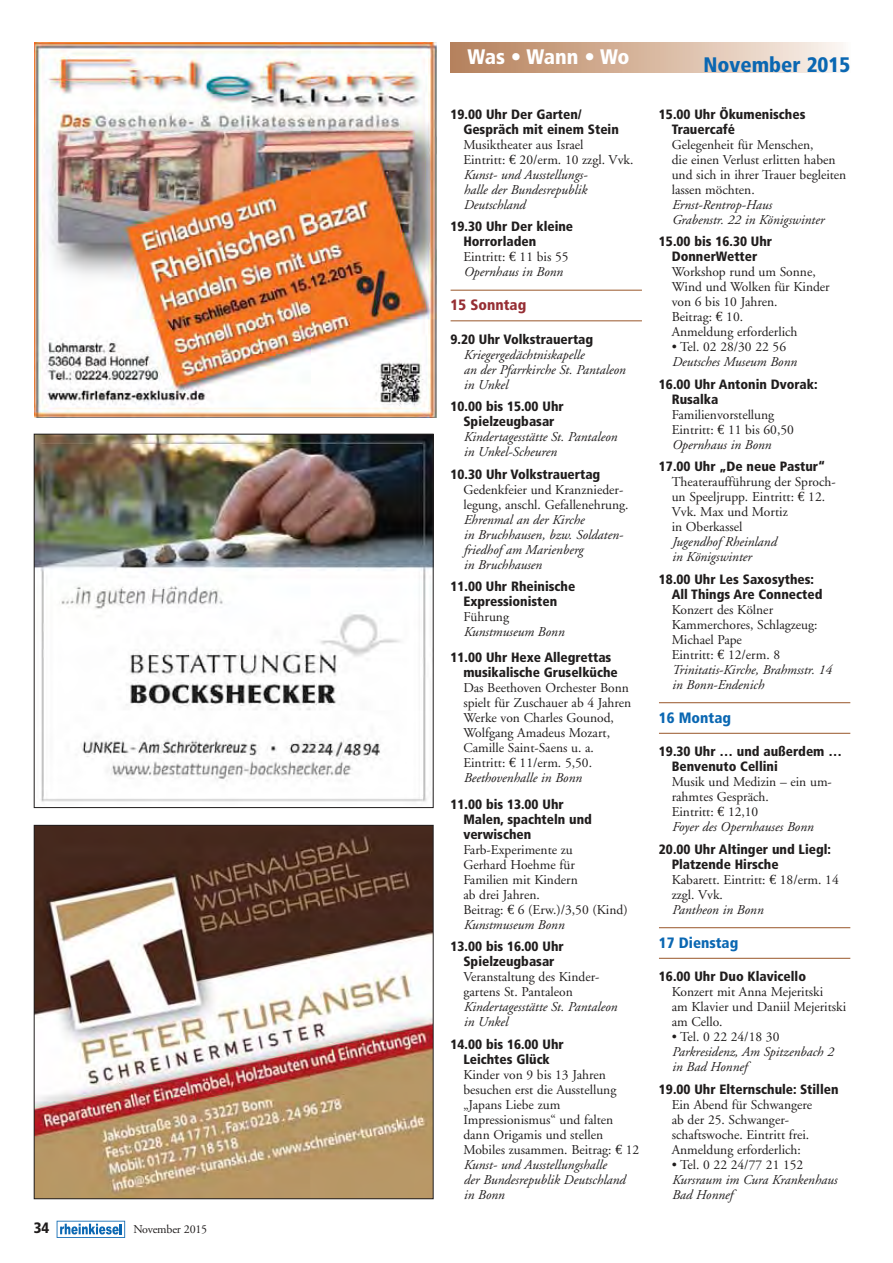
<style>
.page{position:relative;width:893px;height:1263px;background:#fff}
.page>*{position:absolute;margin:0;border:0;box-sizing:border-box;transform-origin:0 0}
.t1{font:900 condensed 21px "Frutiger";color:#0a67b2}
.t2{font:900 condensed 21px "Frutiger";letter-spacing:-.015em;color:#fff}
.t3{font:900 condensed 15px "Frutiger";color:#0a67b2}
.t4{font:900 condensed 15px "Frutiger";color:#962e34}
.t5{font:900 condensed 15px "Frutiger";color:#201d1d}
.t6{font:13.5px/15px "Adobe Garamond";color:#201d1d}
.t7{font:900 condensed 13.5px/15px "Frutiger";color:#201d1d}
.t8{font:italic 13.5px/15px "Adobe Garamond";color:#201d1d}
.t9{font:12px "Adobe Garamond";letter-spacing:-.015em;color:#201d1d}
.s1{font-style:normal}
.s2{font-family:"Euro Serif";font-style:normal}
.s3{font-family:"Euro Serif"}
.s4{font-style:italic}
</style>
<div class="page">
<div style="left:451px;top:43px;width:399px;height:29px;background:linear-gradient(to right,#b57e57,#fcf4ee)"></div>
<hr style="left:451px;top:290px;width:191px;height:1px;background:#a46941">
<hr style="left:451px;top:320px;width:191px;height:1px;background:#a46941">
<hr style="left:659px;top:702px;width:191px;height:1px;background:#a46941">
<hr style="left:659px;top:733px;width:191px;height:1px;background:#a46941">
<hr style="left:659px;top:927px;width:191px;height:1px;background:#a46941">
<hr style="left:659px;top:958px;width:191px;height:1px;background:#a46941">
<svg style="left:57px;top:1221px;width:68px;height:17px"></svg>
<img style="left:36px;top:827px;width:395px;height:370px">
<div style="left:34px;top:825px;width:399px;height:374px;border:1px solid #201d1d"></div>
<img style="left:34px;top:43px;width:403px;height:375px">
<img style="left:36px;top:436px;width:395px;height:366px">
<div style="left:34px;top:434px;width:399px;height:374px;border:1px solid #201d1d"></div>
<p class="t5" style="left:34px;top:1222px;width:17px">34</p>
<p class="t9" style="left:133px;top:1225px;width:75px">November 2015</p>
<h1 class="t2" style="left:468px;top:49px;width:163px">Was • Wann • Wo</h1>
<h1 class="t1" style="left:703px;top:57px;width:148px">November 2015</h1>
<p class="t7" style="left:463px;top:108px;width:157px;text-indent:-13px">19.00 Uhr Der Garten/<br>Gespräch mit einem Stein</p>
<p class="t8" style="left:463px;top:138px;width:172px"><span class="s1">Musiktheater aus Israel<br>Eintritt:</span> <span class="s2">€</span> <span class="s1">20/erm. 10 zzgl. Vvk.<br></span>Kunst- und Ausstellungs-<br>halle der Bundesrepublik<br>Deutschland</p>
<p class="t7" style="left:463px;top:220px;width:111px;text-indent:-13px">19.30 Uhr Der kleine<br>Horrorladen</p>
<p class="t6" style="left:463px;top:251px;width:107px">Eintritt: <span class="s3">€</span> 11 bis 55<br><span class="s4">Opernhaus in Bonn</span></p>
<p class="t4" style="left:451px;top:299px;width:77px">15 Sonntag</p>
<p class="t7" style="left:451px;top:333px;width:144px">9.20 Uhr Volkstrauertag</p>
<p class="t8" style="left:463px;top:348px;width:163px">Kriegergedächtniskapelle<br>an der Pfarrkirche St. Pantaleon in Unkel</p>
<p class="t7" style="left:451px;top:400px;width:115px;text-align:center">10.00 bis 15.00 Uhr<br>Spielzeugbasar</p>
<p class="t8" style="left:463px;top:431px;width:155px">Kindertagesstätte St. Pantaleon in Unkel-Scheuren</p>
<p class="t7" style="left:451px;top:468px;width:151px">10.30 Uhr Volkstrauertag</p>
<p class="t6" style="left:463px;top:483px;width:167px">Gedenkfeier und Kranznieder - legung, anschl. Gefallenehrung.</p>
<p class="t8" style="left:463px;top:513px;width:161px">Ehrenmal an der Kirche<br>in Bruchhausen, bzw. Soldaten - friedhof am Marienberg<br>in Bruchhausen</p>
<p class="t7" style="left:451px;top:580px;width:126px;text-align:center">11.00 Uhr Rheinische<br>Expressionisten</p>
<p class="t6" style="left:463px;top:611px;width:47px">Führung</p>
<p class="t8" style="left:463px;top:626px;width:102px">Kunstmuseum Bonn</p>
<p class="t7" style="left:463px;top:651px;width:156px;text-indent:-13px">11.00 Uhr Hexe Allegrettas musikalische Gruselküche</p>
<p class="t6" style="left:463px;top:681px;width:169px">Das Beethoven Orchester Bonn spielt für Zuschauer ab 4 Jahren<br>Werke von Charles Gounod,<br>Wolfgang Amadeus Mozart,<br>Camille Saint-Saens u. a.<br>Eintritt: <span class="s3">€</span> 11/erm. 5,50.<br><span class="s4">Beethovenhalle in Bonn</span></p>
<p class="t7" style="left:463px;top:798px;width:130px;text-indent:-13px">11.00 bis 13.00 Uhr<br>Malen, spachteln und verwischen</p>
<p class="t6" style="left:463px;top:843px;width:166px">Farb-Experimente zu<br>Gerhard Hoehme für<br>Familien mit Kindern<br>ab drei Jahren.<br>Beitrag: <span class="s3">€</span> 6 (Erw.)/3,50 (Kind)<br><span class="s4">Kunstmuseum Bonn</span></p>
<p class="t7" style="left:451px;top:940px;width:115px;text-align:center">13.00 bis 16.00 Uhr<br>Spielzeugbasar</p>
<p class="t6" style="left:463px;top:971px;width:138px">Veranstaltung des Kinder - gartens St. Pantaleon</p>
<p class="t8" style="left:463px;top:1001px;width:155px">Kindertagesstätte St. Pantaleon in Unkel</p>
<p class="t7" style="left:451px;top:1038px;width:115px;text-align:center">14.00 bis 16.00 Uhr<br>Leichtes Glück</p>
<p class="t6" style="left:463px;top:1068px;width:177px">Kinder von 9 bis 13 Jahren besuchen erst die Ausstellung „Japans Liebe zum<br>Impressionismus“ und falten dann Origamis und stellen<br>Mobiles zusammen. Beitrag: <span class="s3">€</span> 12<br><span class="s4">Kunst- und Ausstellungshalle<br>der Bundesrepublik Deutschland<br>in Bonn</span></p>
<p class="t7" style="left:672px;top:108px;width:135px;text-indent:-13px">15.00 Uhr Ökumenisches<br>Trauercafé</p>
<p class="t6" style="left:672px;top:138px;width:176px">Gelegenheit für Menschen,<br>die einen Verlust erlitten haben und sich in ihrer Trauer begleiten lassen möchten.</p>
<p class="t8" style="left:672px;top:198px;width:154px">Ernst-Rentrop-Haus<br>Grabenstr. 22 in Königswinter</p>
<p class="t7" style="left:659px;top:235px;width:115px;text-align:center">15.00 bis 16.30 Uhr<br>DonnerWetter</p>
<p class="t6" style="left:672px;top:266px;width:160px">Workshop rund um Sonne,<br>Wind und Wolken für Kinder von 6 bis 10 Jahren.<br>Beitrag: <span class="s3">€</span> 10.<br>Anmeldung erforderlich</p>
<p class="t6" style="left:672px;top:341px;width:116px">• Tel. 02 28/30 22 56</p>
<p class="t8" style="left:672px;top:356px;width:126px">Deutsches Museum Bonn</p>
<p class="t7" style="left:672px;top:378px;width:147px;text-indent:-13px">16.00 Uhr Antonin Dvorak:<br>Rusalka</p>
<p class="t6" style="left:672px;top:408px;width:124px">Familienvorstellung<br>Eintritt: <span class="s3">€</span> 11 bis 60,50<br><span class="s4">Opernhaus in Bonn</span></p>
<p class="t7" style="left:659px;top:460px;width:168px">17.00 Uhr „De neue Pastur“</p>
<p class="t6" style="left:672px;top:476px;width:166px">Theateraufführung der Sproch&shy;un Speeljrupp. Eintritt: <span class="s3">€</span> 12.<br>Vvk. Max und Mortiz<br>in Oberkassel</p>
<p class="t8" style="left:672px;top:536px;width:106px">Jugendhof Rheinland in Königswinter</p>
<p class="t7" style="left:672px;top:573px;width:152px;text-indent:-13px">18.00 Uhr Les Saxosythes:<br>All Things Are Connected</p>
<p class="t6" style="left:672px;top:603px;width:162px">Konzert des Kölner<br>Kammerchores, Schlagzeug:<br>Michael Pape<br>Eintritt: <span class="s3">€</span> 12/erm. 8<br><span class="s4">Trinitatis-Kirche, Brahmsstr. 14 in Bonn-Endenich</span></p>
<p class="t3" style="left:659px;top:712px;width:74px">16 Montag</p>
<p class="t7" style="left:672px;top:745px;width:172px;text-indent:-13px">19.30 Uhr … und außerdem …<br>Benvenuto Cellini</p>
<p class="t6" style="left:672px;top:776px;width:162px">Musik und Medizin – ein um - rahmtes Gespräch.<br>Eintritt: <span class="s3">€</span> 12,10<br><span class="s4">Foyer des Opernhauses Bonn</span></p>
<p class="t7" style="left:672px;top:843px;width:161px;text-indent:-13px">20.00 Uhr Altinger und Liegl:<br>Platzende Hirsche</p>
<p class="t6" style="left:672px;top:873px;width:169px">Kabarett. Eintritt: <span class="s3">€</span> 18/erm. 14 zzgl. Vvk.</p>
<p class="t8" style="left:672px;top:903px;width:93px">Pantheon in Bonn</p>
<p class="t3" style="left:659px;top:937px;width:81px">17 Dienstag</p>
<p class="t7" style="left:659px;top:970px;width:149px">16.00 Uhr Duo Klavicello</p>
<p class="t6" style="left:672px;top:986px;width:176px">Konzert mit Anna Mejeritski<br>am Klavier und Daniil Mejeritski am Cello.</p>
<p class="t6" style="left:672px;top:1031px;width:109px">• Tel. 0 22 24/18 30</p>
<p class="t8" style="left:672px;top:1046px;width:163px">Parkresidenz, Am Spitzenbach 2 in Bad Honnef</p>
<p class="t7" style="left:659px;top:1083px;width:181px">19.00 Uhr Elternschule: Stillen</p>
<p class="t6" style="left:672px;top:1098px;width:142px">Ein Abend für Schwangere ab der 25. Schwanger - schaftswoche. Eintritt frei.<br>Anmeldung erforderlich:</p>
<p class="t6" style="left:672px;top:1158px;width:133px">• Tel. 0 22 24/77 21 152</p>
<p class="t8" style="left:672px;top:1173px;width:167px">Kursraum im Cura Krankenhaus<br>Bad Honnef</p>
</div>
